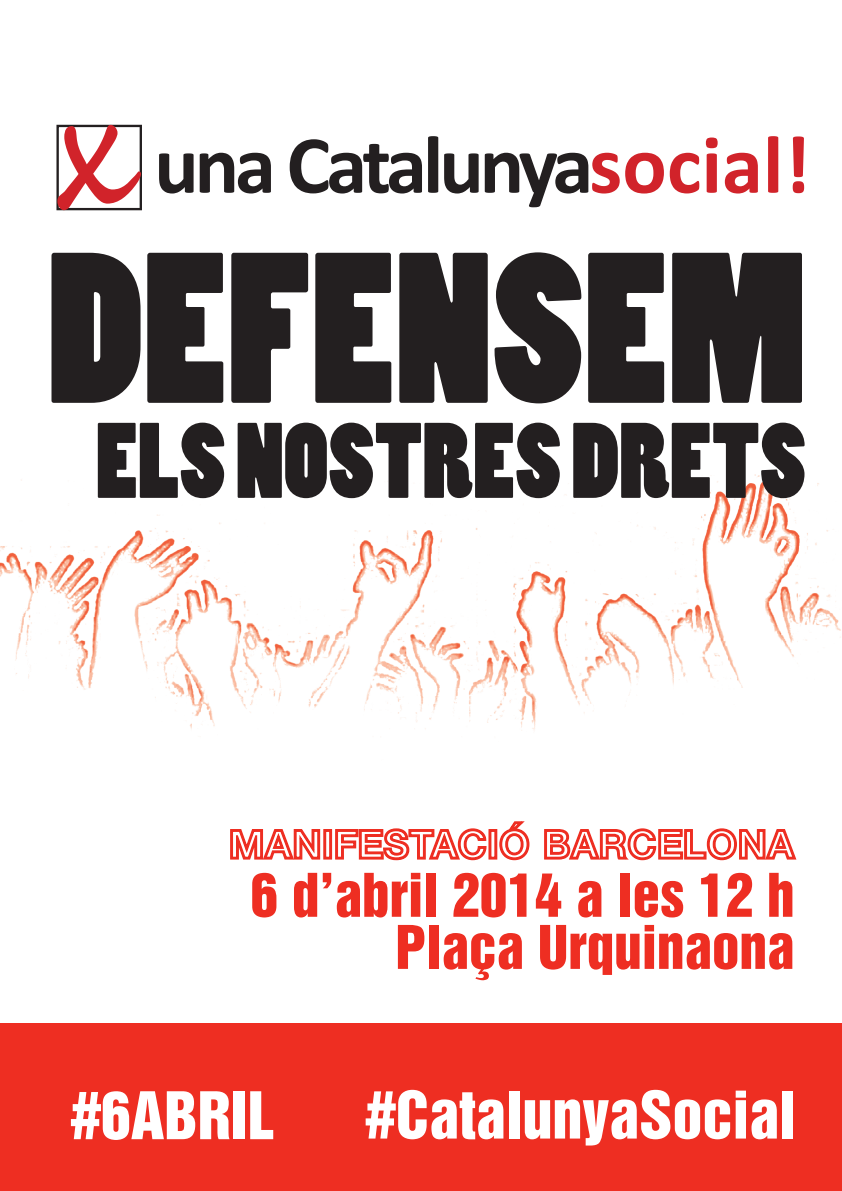
<style>
.page{position:relative;width:842px;height:1191px;background:#fff}
.page>*{position:absolute;margin:0;border:0;box-sizing:border-box;transform-origin:0 0}
.t1{font:200px "Poplar Std";color:#231f20}
.t2{font:100px "Poplar Std";color:#231f20}
.t3{font:700 83px "Calibri";letter-spacing:-.05em;color:#231f20}
.t4{font:60px "Helvetica Inserat LT";color:#fff}
.t5{font:55px/52.1px "Helvetica Inserat LT";color:#ee2e22;text-align:right}
.s1{color:#d1232a}
</style>
<div class="page">
<img style="left:0;top:474px;width:841px;height:257px">
<div style="left:0;top:1023px;width:842px;height:168px;background:#ee2e22"></div>
<svg style="left:56px;top:125px;width:86px;height:85px"></svg>
<svg style="left:230px;top:821px;width:300px;height:40px"></svg>
<svg style="left:544px;top:828px;width:253px;height:33px"></svg>
<h3 class="t3" style="left:154px;top:112px;width:658px">una Catalunya<span class="s1">social!</span></h3>
<h1 class="t1" style="left:47px;top:219px;width:760px">DEFENSEM</h1>
<h2 class="t2" style="left:96px;top:406px;width:712px">ELS NOSTRES DRETS</h2>
<p class="t5" style="left:251px;top:870px;width:545px">6 d’abril 2014 a les 12 h<br>Plaça Urquinaona</p>
<p class="t4" style="left:71px;top:1079px;width:205px">#6ABRIL</p>
<p class="t4" style="left:366px;top:1079px;width:432px">#CatalunyaSocial</p>
</div>
